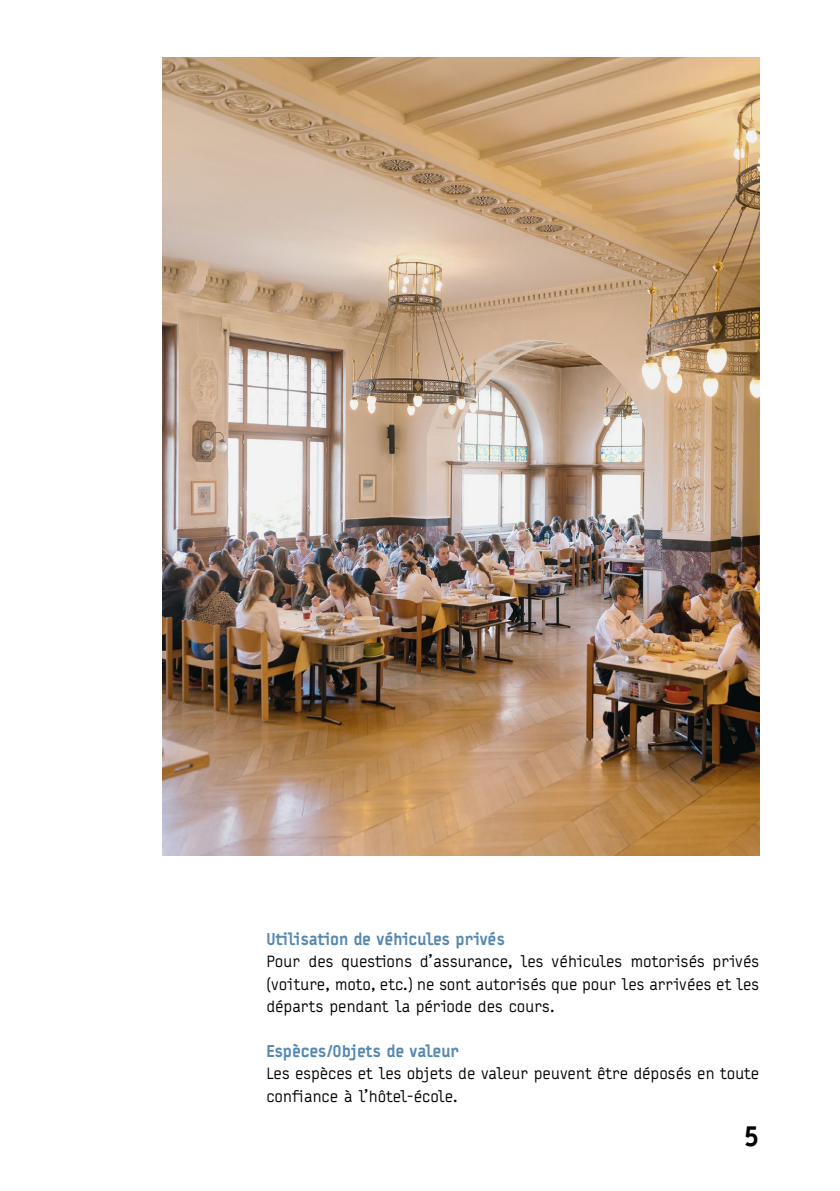
<style>
.page{position:relative;width:840px;height:1191px;background:#fff}
.page>*{position:absolute;margin:0;border:0;box-sizing:border-box;transform-origin:0 0}
.t1{font:900 28px "Typestar";color:#000}
.t2{font:16.4px/22.4px "Typestar";letter-spacing:-.01em;color:#000;text-align:justify}
.t3{font:900 16.4px "Typestar";letter-spacing:-.02em;color:#5588b1}
</style>
<div class="page">
<img style="left:162px;top:58px;width:597px;height:797px">
<p class="t3" style="left:266px;top:928px;width:240px">Utilisation de véhicules privés</p>
<p class="t2" style="left:266px;top:950px;width:494px">Pour des questions d’assurance, les véhicules motorisés privés (voiture, moto, etc.) ne sont autorisés que pour les arrivées et les départs pendant la période des cours.</p>
<p class="t3" style="left:266px;top:1040px;width:194px">Espèces/Objets de valeur</p>
<p class="t2" style="left:266px;top:1062px;width:494px">Les espèces et les objets de valeur peuvent être déposés en toute confiance à l’hôtel-école.</p>
<h1 class="t1" style="left:743px;top:1119px;width:17px">5</h1>
</div>
